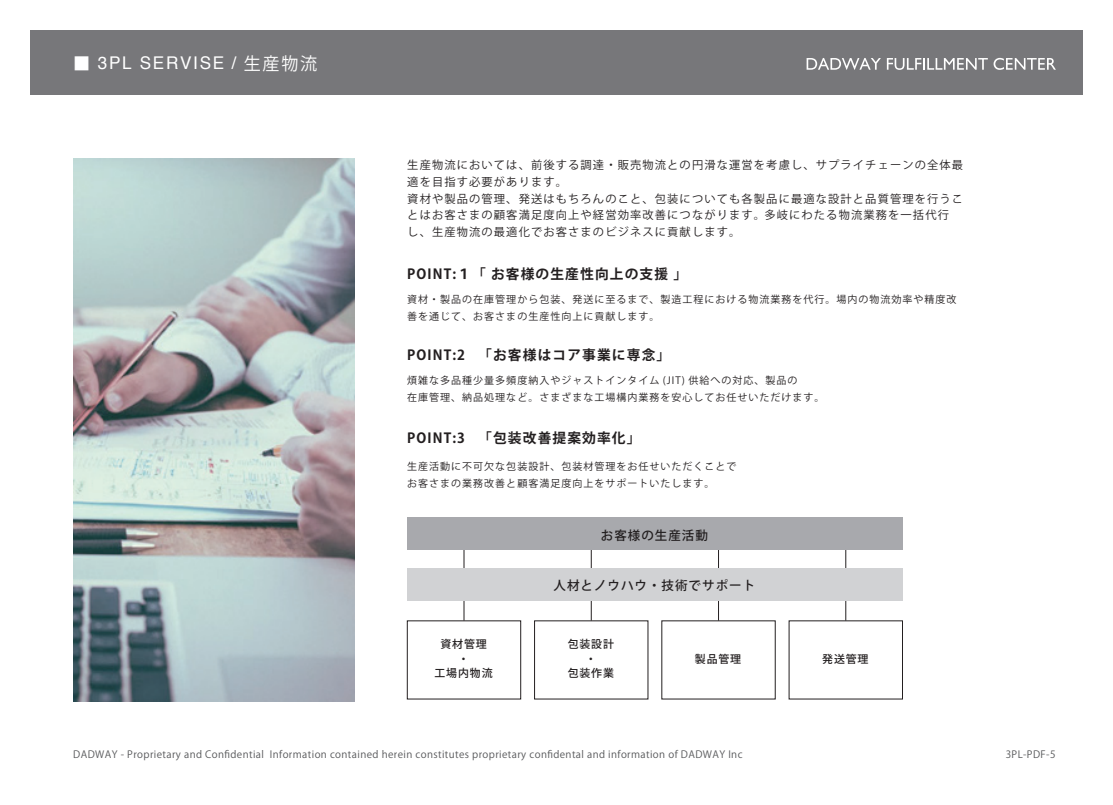
<style>
.page{position:relative;width:1113px;height:805px;background:#fff}
.page>*{position:absolute;margin:0;border:0;box-sizing:border-box;transform-origin:0 0}
.t1{font:17.5px "Helvetica";letter-spacing:.1em;color:#fff}
.t2{font:700 13.75px "Koz Go Pr 6 N";letter-spacing:.08em;color:#231f20}
.t3{font:500 12.5px "Koz Go Pr 6 N";letter-spacing:.08em;color:#231f20}
.t4{font:11.25px/16.9px "Koz Go Pr 6 N";letter-spacing:.1em;color:#231f20}
.t5{font:500 10.88px/14.4px "Koz Go Pr 6 N";letter-spacing:.08em;color:#231f20;text-align:center}
.t6{font:10px/16.9px "Koz Go Pr 6 N";letter-spacing:.1em;color:#231f20}
.t7{font:10px "Koz Go Pr 6 N";letter-spacing:.04em;color:#57585a}
.s1{font-family:"Koz Go Pr 6 N"}
</style>
<div class="page">
<div style="left:30px;top:31px;width:1053px;height:64px;background:#77777a"></div>
<svg style="left:806px;top:58px;width:75px;height:12px"></svg>
<svg style="left:887px;top:58px;width:169px;height:12px"></svg>
<hr style="left:464px;top:548px;width:1px;height:72px;background:#231f20">
<div style="left:407px;top:620px;width:114px;height:79px;border:1px solid #231f20"></div>
<hr style="left:591px;top:548px;width:1px;height:72px;background:#231f20">
<hr style="left:718px;top:548px;width:1px;height:72px;background:#231f20">
<hr style="left:845px;top:548px;width:1px;height:72px;background:#231f20">
<div style="left:407px;top:517px;width:495px;height:33px;background:#a8a9ad"></div>
<div style="left:407px;top:567px;width:495px;height:33px;background:#d1d2d4"></div>
<img style="left:73px;top:159px;width:282px;height:542px">
<h1 class="t1" style="left:73px;top:50px;width:245px"><span class="s1">■</span> 3PL SERVISE / <span class="s1">生産物流</span></h1>
<p class="t4" style="left:407px;top:156px;width:557px">生産物流においては、前後する調達・販売物流との円滑な運営を考慮し、サプライチェーンの全体最適を目指す必要があります。<br>資材や製品の管理、発送はもちろんのこと、包装についても各製品に最適な設計と品質管理を行うことはお客さまの顧客満足度向上や経営効率改善につながります。多岐にわたる物流業務を一括代行<br>し、生産物流の最適化でお客さまのビジネスに貢献します。</p>
<h2 class="t2" style="left:407px;top:266px;width:281px">POINT:１「 お客様の生産性向上の支援 」</h2>
<p class="t6" style="left:407px;top:291px;width:550px">資材・製品の在庫管理から包装、発送に至るまで、製造工程における物流業務を代行。場内の物流効率や精度改善を通じて、お客さまの生産性向上に貢献します。</p>
<h2 class="t2" style="left:407px;top:347px;width:264px">POINT:2 　「お客様はコア事業に専念」</h2>
<p class="t6" style="left:407px;top:372px;width:418px">煩雑な多品種少量多頻度納入やジャストインタイム (JIT) 供給への対応、製品の　<br>在庫管理、納品処理など。さまざまな工場構内業務を安心してお任せいただけます。</p>
<h2 class="t2" style="left:407px;top:430px;width:235px">POINT:3 　「包装改善提案効率化」</h2>
<p class="t6" style="left:407px;top:458px;width:331px">生産活動に不可欠な包装設計、包装材管理をお任せいただくことでお客さまの業務改善と顧客満足度向上をサポートいたします。</p>
<p class="t3" style="left:601px;top:527px;width:108px">お客様の生産活動</p>
<p class="t3" style="left:553px;top:578px;width:203px">人材とノウハウ・技術でサポート</p>
<p class="t5" style="left:434px;top:637px;width:60px">資材管理・<br>工場内物流</p>
<p class="t5" style="left:568px;top:637px;width:48px">包装設計・<br>包装作業</p>
<p class="t5" style="left:695px;top:651px;width:48px">製品管理</p>
<p class="t5" style="left:822px;top:651px;width:48px">発送管理</p>
<p class="t7" style="left:73px;top:748px;width:671px">DADWAY - Proprietary and Confidential Information contained herein constitutes proprietary confidental and information of DADWAY Inc</p>
<p class="t7" style="left:1005px;top:748px;width:51px">3PL-PDF-5</p>
</div>
